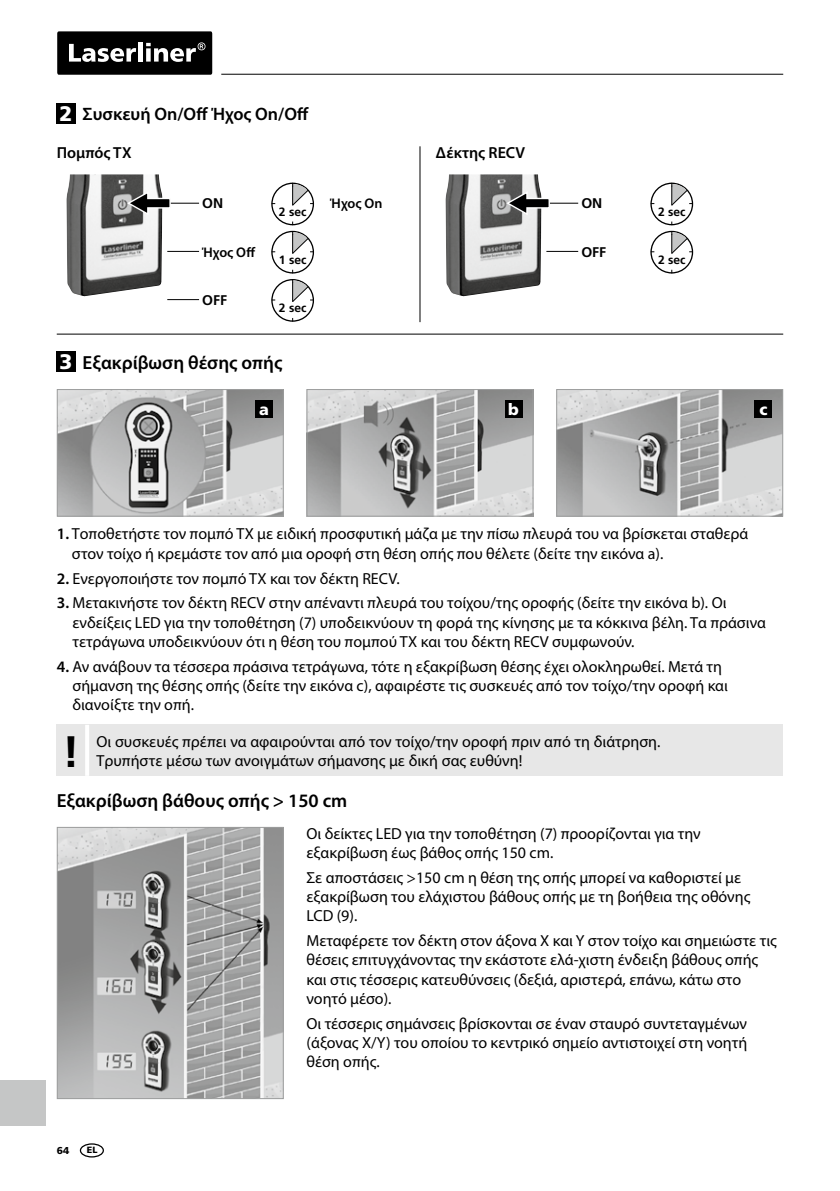
<style>
.page{position:relative;width:840px;height:1191px;background:#fff}
.page>*{position:absolute;margin:0;border:0;box-sizing:border-box;transform-origin:0 0}
.t1{font:700 44px "Frutiger LT Com";color:#000}
.t2{font:900 21px "Frutiger LT Com";color:#fff}
.t3{font:600 19px "Myriad Pro";color:#000}
.t4{font:600 18px "Myriad Pro";color:#000}
.t5{font:16px/19.2px "Myriad Pro";color:#000}
.t6{font:600 16px "Myriad Pro";color:#000}
.t7{font:900 16px "Frutiger LT Com";color:#fff}
.t8{font:600 14px "Myriad Pro";color:#000}
.t9{font:700 14px "Frutiger LT Com";color:#000}
.t10{font:700 12px "Frutiger LT Com";color:#000}
.t11{font:900 10px "Frutiger LT Com";color:#000}
.t12{font:900 9px "Frutiger LT Com";color:#000}
.s1{font-weight:600}
</style>
<div class="page">
<hr style="left:221px;top:74px;width:561px;height:1px;background:#000">
<div style="left:57px;top:31px;width:155px;height:44px;background:#000;border-radius:2px"></div>
<svg style="left:69px;top:44px;width:67px;height:18px"></svg>
<div style="left:138px;top:43px;width:5px;height:19px;background:#fff"></div>
<svg style="left:146px;top:42px;width:59px;height:20px"></svg>
<div style="left:57px;top:103px;width:19px;height:21px;background:#000"></div>
<img style="left:445px;top:174px;width:96px;height:122px">
<img style="left:66px;top:174px;width:96px;height:122px">
<div style="left:271px;top:183px;width:43px;height:42px;border:1px solid #000;border-radius:50%"></div>
<svg style="left:291px;top:183px;width:22px;height:23px"></svg>
<div style="left:271px;top:231px;width:43px;height:42px;border:1px solid #000;border-radius:50%"></div>
<svg style="left:291px;top:231px;width:22px;height:23px"></svg>
<div style="left:271px;top:279px;width:43px;height:43px;border:1px solid #000;border-radius:50%"></div>
<svg style="left:291px;top:279px;width:22px;height:23px"></svg>
<hr style="left:167px;top:203px;width:32px;height:1px;background:#000">
<hr style="left:167px;top:251px;width:32px;height:1px;background:#000">
<hr style="left:167px;top:299px;width:32px;height:1px;background:#000">
<svg style="left:126px;top:190px;width:45px;height:26px"></svg>
<div style="left:650px;top:183px;width:42px;height:42px;border:1px solid #000;border-radius:50%"></div>
<svg style="left:670px;top:183px;width:22px;height:23px"></svg>
<div style="left:650px;top:231px;width:42px;height:42px;border:1px solid #000;border-radius:50%"></div>
<svg style="left:670px;top:231px;width:22px;height:23px"></svg>
<hr style="left:546px;top:203px;width:32px;height:1px;background:#000">
<hr style="left:546px;top:251px;width:32px;height:1px;background:#000">
<svg style="left:504px;top:190px;width:46px;height:26px"></svg>
<hr style="left:57px;top:333px;width:725px;height:1px;background:#000">
<hr style="left:419px;top:146px;width:1px;height:176px;background:#000">
<div style="left:57px;top:351px;width:19px;height:21px;background:#000"></div>
<img style="left:59px;top:391px;width:222px;height:123px">
<div style="left:57px;top:389px;width:226px;height:127px;border:1px solid #9c9d9d"></div>
<img style="left:308px;top:391px;width:223px;height:123px">
<div style="left:306px;top:389px;width:227px;height:127px;border:1px solid #9c9d9d"></div>
<img style="left:558px;top:391px;width:222px;height:123px">
<div style="left:556px;top:389px;width:226px;height:127px;border:1px solid #9c9d9d"></div>
<div style="left:255px;top:400px;width:17px;height:17px;background:#000"></div>
<div style="left:505px;top:400px;width:17px;height:17px;background:#000"></div>
<div style="left:754px;top:400px;width:17px;height:17px;background:#000"></div>
<img style="left:59px;top:829px;width:222px;height:268px">
<div style="left:57px;top:827px;width:226px;height:272px;border:1px solid #9c9d9d"></div>
<div style="left:57px;top:725px;width:725px;height:51px;background:#e7e7e7"></div>
<hr style="left:85px;top:725px;width:4px;height:51px;background:#fff">
<div style="left:80px;top:1143px;width:24px;height:14px;border:1px solid #000;border-radius:50%"></div>
<div style="left:0;top:1080px;width:45px;height:45px;background:#c5c6c6"></div>
<h2 class="t2" style="left:59px;top:101px;width:14px">2</h2>
<p class="t4" style="left:83px;top:103px;width:228px">Συσκευή On/Off Ήχος On/Off</p>
<p class="t6" style="left:57px;top:143px;width:76px">Πομπός TX</p>
<p class="t9" style="left:202px;top:195px;width:22px">ON</p>
<p class="t8" style="left:202px;top:243px;width:55px">Ήχος Off</p>
<p class="t9" style="left:202px;top:292px;width:26px">OFF</p>
<p class="t10" style="left:279px;top:204px;width:29px">2 sec</p>
<p class="t10" style="left:279px;top:253px;width:29px">1 sec</p>
<p class="t10" style="left:279px;top:301px;width:29px">2 sec</p>
<h2 class="t2" style="left:59px;top:349px;width:14px">3</h2>
<p class="t3" style="left:83px;top:350px;width:201px">Εξακρίβωση θέσης οπής</p>
<p class="t6" style="left:435px;top:143px;width:91px">Δέκτης RECV</p>
<p class="t8" style="left:330px;top:195px;width:53px">Ήχος On</p>
<p class="t9" style="left:581px;top:195px;width:23px">ON</p>
<p class="t9" style="left:581px;top:243px;width:26px">OFF</p>
<p class="t10" style="left:657px;top:204px;width:29px">2 sec</p>
<p class="t10" style="left:657px;top:253px;width:29px">2 sec</p>
<p class="t7" style="left:259px;top:399px;width:11px">a</p>
<p class="t7" style="left:508px;top:399px;width:12px">b</p>
<p class="t7" style="left:759px;top:399px;width:9px">c</p>
<p class="t5" style="left:72px;top:524px;width:677px;text-indent:-15px"><span class="s1">1.</span> Τοποθετήστε τον πομπό TX με ειδική προσφυτική μάζα με την πίσω πλευρά του να βρίσκεται σταθερά στον τοίχο ή κρεμάστε τον από μια οροφή στη θέση οπής που θέλετε (δείτε την εικόνα a).</p>
<p class="t5" style="left:57px;top:568px;width:344px"><span class="s1">2.</span> Ενεργοποιήστε τον πομπό TX και τον δέκτη RECV.</p>
<p class="t5" style="left:72px;top:593px;width:694px;text-indent:-16px"><span class="s1">3.</span> Μετακινήστε τον δέκτη RECV στην απέναντι πλευρά του τοίχου/της οροφής (δείτε την εικόνα b). Οι ενδείξεις LED για την τοποθέτηση (7) υποδεικνύουν τη φορά της κίνησης με τα κόκκινα βέλη. Τα πράσινα τετράγωνα υποδεικνύουν ότι η θέση του πομπού TX και του δέκτη RECV συμφωνούν.</p>
<p class="t5" style="left:72px;top:656px;width:656px;text-indent:-16px"><span class="s1">4.</span> Αν ανάβουν τα τέσσερα πράσινα τετράγωνα, τότε η εξακρίβωση θέσης έχει ολοκληρωθεί. Μετά τη σήμανση της θέσης οπής (δείτε την εικόνα c), αφαιρέστε τις συσκευές από τον τοίχο/την οροφή και διανοίξτε την οπή.</p>
<p class="t5" style="left:96px;top:731px;width:565px">Οι συσκευές πρέπει να αφαιρούνται από τον τοίχο/την οροφή πριν από τη διάτρηση.</p>
<h1 class="t1" style="left:62px;top:725px;width:19px">!</h1>
<p class="t5" style="left:96px;top:750px;width:427px">Τρυπήστε μέσω των ανοιγμάτων σήμανσης με δική σας ευθύνη!</p>
<p class="t3" style="left:57px;top:788px;width:292px">Εξακρίβωση βάθους οπής &gt; 150 cm</p>
<p class="t5" style="left:306px;top:823px;width:395px">Οι δείκτες LED για την τοποθέτηση (7) προορίζονται για την εξακρίβωση έως βάθος οπής 150 cm.</p>
<p class="t5" style="left:306px;top:867px;width:445px">Σε αποστάσεις &gt;150 cm η θέση της οπής μπορεί να καθοριστεί με εξακρίβωση του ελάχιστου βάθους οπής με τη βοήθεια της οθόνης<br>LCD (9).</p>
<p class="t5" style="left:306px;top:931px;width:471px">Μεταφέρετε τον δέκτη στον άξονα X και Y στον τοίχο και σημειώστε τις θέσεις επιτυγχάνοντας την εκάστοτε ελά-χιστη ένδειξη βάθους οπής και στις τέσσερις κατευθύνσεις (δεξιά, αριστερά, επάνω, κάτω στο νοητό μέσο).</p>
<p class="t5" style="left:306px;top:1013px;width:442px;text-align:justify">Οι τέσσερις σημάνσεις βρίσκονται σε έναν σταυρό συντεταγμένων (άξονας X/Y) του οποίου το κεντρικό σημείο αντιστοιχεί στη νοητή θέση οπής.</p>
<p class="t11" style="left:57px;top:1144px;width:14px">64</p>
<p class="t12" style="left:87px;top:1144px;width:12px">EL</p>
</div>
